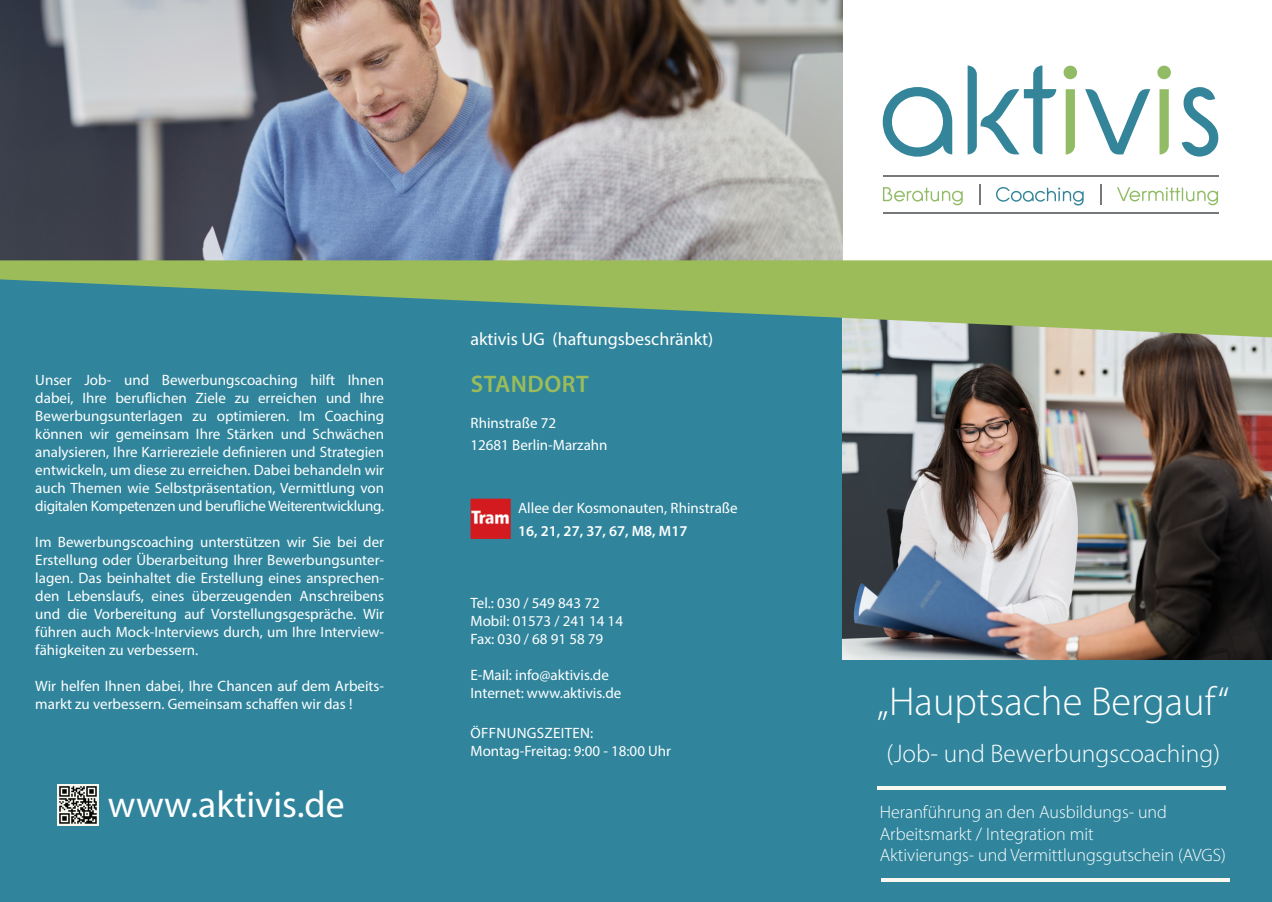
<style>
.page{position:relative;width:1272px;height:902px;background:#fff}
.page>*{position:absolute;margin:0;border:0;box-sizing:border-box;transform-origin:0 0}
.t1{font:300 40.5px "Myriad Pro";color:#fff}
.t2{font:37.65px "Myriad Pro";color:#fff}
.t3{font:300 25.5px "Myriad Pro";color:#fff}
.t4{font:600 24px "Myriad Pro";letter-spacing:.02em;color:#9cbc59}
.t5{font:300 18px "Myriad Pro";color:#fff}
.t6{font:18px "Myriad Pro";color:#fff}
.t7{font:15px/18px "Myriad Pro";color:#fff;text-align:justify}
.t8{font:600 15px "Myriad Pro";color:#fff}
.t9{font:15px "Myriad Pro";letter-spacing:.02em;color:#fff}
</style>
<div class="page">
<img style="left:0;top:0;width:842px;height:260px">
<div style="left:0;top:270px;width:1271px;height:631px;background:#30859c"></div>
<svg style="left:882px;top:87px;width:70px;height:70px"></svg>
<svg style="left:967px;top:65px;width:89px;height:89px"></svg>
<svg style="left:1063px;top:66px;width:14px;height:88px"></svg>
<svg style="left:1085px;top:89px;width:65px;height:65px"></svg>
<svg style="left:1157px;top:66px;width:13px;height:88px"></svg>
<svg style="left:1181px;top:87px;width:37px;height:69px"></svg>
<svg style="left:883px;top:187px;width:79px;height:18px"></svg>
<svg style="left:996px;top:187px;width:87px;height:18px"></svg>
<svg style="left:1117px;top:187px;width:100px;height:18px"></svg>
<hr style="left:882px;top:175px;width:336px;height:2px;background:#75797b">
<hr style="left:882px;top:213px;width:336px;height:1px;background:#75797b">
<svg style="left:979px;top:184px;width:1px;height:21px"></svg>
<svg style="left:1100px;top:184px;width:1px;height:21px"></svg>
<hr style="left:877px;top:786px;width:348px;height:3px;background:#f8f8ee">
<hr style="left:880px;top:878px;width:349px;height:3px;background:#f8f8ee">
<img style="left:842px;top:337px;width:429px;height:322px">
<svg style="left:0;top:260px;width:1271px;height:77px;fill:#9cbc59"></svg>
<svg style="left:57px;top:784px;width:42px;height:41px"></svg>
<svg style="left:59px;top:786px;width:38px;height:37px"></svg>
<img style="left:470px;top:498px;width:40px;height:41px">
<p class="t7" style="left:35px;top:370px;width:350px">Unser Job- und Bewerbungscoaching hilft Ihnen dabei, Ihre beruflichen Ziele zu erreichen und Ihre Bewerbungsunterlagen zu optimieren. Im Coaching können wir gemeinsam Ihre Stärken und Schwächen analysieren, Ihre Karriereziele definieren und Strategien entwickeln, um diese zu erreichen. Dabei behandeln wir auch Themen wie Selbstpräsentation, Vermittlung von digitalen Kompetenzen und berufliche Weiterentwicklung.</p>
<p class="t7" style="left:35px;top:532px;width:350px">Im Bewerbungscoaching unterstützen wir Sie bei der Erstellung oder Überarbeitung Ihrer Bewerbungsunter&shy;lagen. Das beinhaltet die Erstellung eines ansprechen&shy;den Lebenslaufs, eines überzeugenden Anschreibens und die Vorbereitung auf Vorstellungsgespräche. Wir führen auch Mock-Interviews durch, um Ihre Interview&shy;fähigkeiten zu verbessern.</p>
<p class="t7" style="left:35px;top:676px;width:350px">Wir helfen Ihnen dabei, Ihre Chancen auf dem Arbeits&shy;markt zu verbessern. Gemeinsam schaffen wir das !</p>
<p class="t2" style="left:108px;top:781px;width:238px">www.aktivis.de</p>
<p class="t6" style="left:470px;top:328px;width:244px">aktivis UG (haftungsbeschränkt)</p>
<p class="t4" style="left:471px;top:369px;width:119px">STANDORT</p>
<p class="t7" style="left:470px;top:414px;width:87px">Rhinstraße 72</p>
<p class="t7" style="left:470px;top:435px;width:139px">12681 Berlin-Marzahn</p>
<p class="t7" style="left:518px;top:498px;width:221px">Allee der Kosmonauten, Rhinstraße</p>
<p class="t8" style="left:518px;top:521px;width:171px">16, 21, 27, 37, 67, M8, M17</p>
<p class="t7" style="left:470px;top:594px;width:131px">Tel.: 030 / 549 843 72</p>
<p class="t7" style="left:470px;top:612px;width:154px">Mobil: 01573 / 241 14 14</p>
<p class="t7" style="left:470px;top:630px;width:134px">Fax: 030 / 68 91 58 79</p>
<p class="t7" style="left:470px;top:666px;width:140px">E-Mail: info@aktivis.de</p>
<p class="t7" style="left:470px;top:684px;width:152px">Internet: www.aktivis.de</p>
<p class="t9" style="left:470px;top:723px;width:124px">ÖFFNUNGSZEITEN:</p>
<p class="t7" style="left:470px;top:741px;width:202px">Montag-Freitag: 9:00 - 18:00 Uhr</p>
<p class="t1" style="left:877px;top:677px;width:354px">„Hauptsache Bergauf“</p>
<p class="t3" style="left:886px;top:738px;width:335px">(Job- und Bewerbungscoaching)</p>
<p class="t5" style="left:879px;top:801px;width:289px">Heranführung an den Ausbildungs- und</p>
<p class="t5" style="left:879px;top:822px;width:216px">Arbeitsmarkt / Integration mit</p>
<p class="t5" style="left:879px;top:844px;width:348px">Aktivierungs- und Vermittlungsgutschein (AVGS)</p>
</div>
